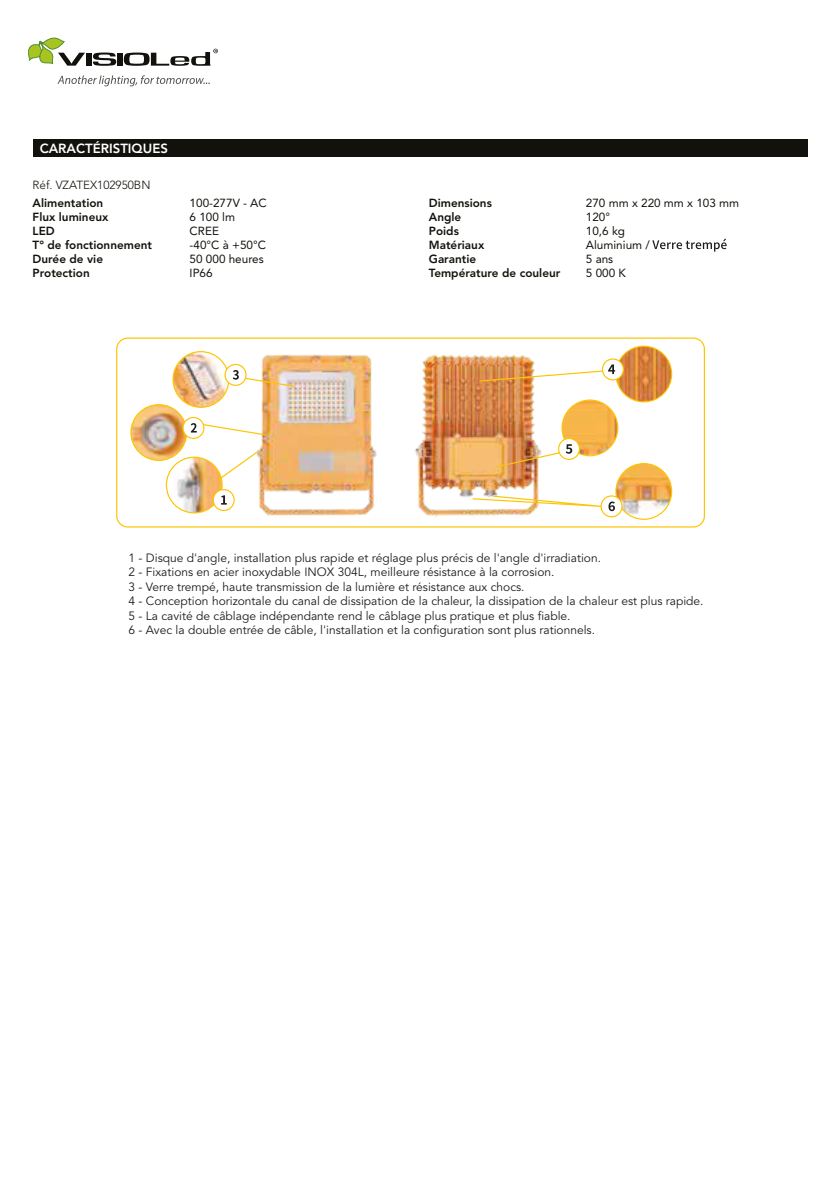
<style>
.page{position:relative;width:840px;height:1191px;background:#fff}
.page>*{position:absolute;margin:0;border:0;box-sizing:border-box;transform-origin:0 0}
.t1{font:800 13.2px "Avenir LT Std";color:#fff}
.t2{font:12px/14.4px "Avenir LT Std";color:#1d1d1b}
.t3{font:800 11.8px/14px "Avenir LT Std";color:#12110b}
.t4{font:11.8px "Avenir LT Std";color:#12110b}
.t5{font:300 11.8px "Avenir LT Std";color:#12110b}
</style>
<div class="page">
<div style="left:33px;top:139px;width:773px;height:18px;background:#12110b"></div>
<svg style="left:652px;top:238px;width:74px;height:14px"></svg>
<img style="left:116px;top:337px;width:588px;height:190px">
<img style="left:472px;top:345px;width:200px;height:175px">
<img style="left:130px;top:351px;width:164px;height:162px">
<div style="left:86px;top:53px;width:6px;height:13px;background:#12110b"></div>
<svg style="left:93px;top:53px;width:23px;height:13px"></svg>
<div style="left:117px;top:53px;width:5px;height:13px;background:#12110b"></div>
<svg style="left:28px;top:38px;width:57px;height:28px"></svg>
<svg style="left:124px;top:49px;width:94px;height:17px"></svg>
<svg style="left:57px;top:75px;width:153px;height:11px"></svg>
<p class="t1" style="left:40px;top:140px;width:130px">CARACTÉRISTIQUES</p>
<p class="t5" style="left:33px;top:178px;width:119px">Réf. VZATEX102950BN</p>
<p class="t3" style="left:33px;top:196px;width:72px">Alimentation</p>
<p class="t4" style="left:189px;top:196px;width:79px">100-277V - AC</p>
<p class="t3" style="left:33px;top:210px;width:77px">Flux lumineux</p>
<p class="t4" style="left:189px;top:210px;width:47px">6 100 lm</p>
<p class="t3" style="left:33px;top:224px;width:24px">LED</p>
<p class="t4" style="left:189px;top:224px;width:31px">CREE</p>
<p class="t3" style="left:33px;top:238px;width:121px">T° de fonctionnement</p>
<p class="t4" style="left:189px;top:238px;width:78px">-40°C à +50°C</p>
<p class="t3" style="left:33px;top:252px;width:72px">Durée de vie</p>
<p class="t4" style="left:189px;top:252px;width:76px">50 000 heures</p>
<p class="t3" style="left:33px;top:266px;width:59px">Protection</p>
<p class="t4" style="left:189px;top:266px;width:25px">IP66</p>
<p class="t3" style="left:428px;top:196px;width:64px">Dimensions</p>
<p class="t4" style="left:585px;top:196px;width:155px">270 mm x 220 mm x 103 mm</p>
<p class="t3" style="left:428px;top:210px;width:34px">Angle</p>
<p class="t4" style="left:585px;top:210px;width:26px">120°</p>
<p class="t3" style="left:428px;top:224px;width:31px">Poids</p>
<p class="t4" style="left:585px;top:224px;width:41px">10,6 kg</p>
<p class="t3" style="left:428px;top:238px;width:57px">Matériaux<br>Garantie</p>
<p class="t4" style="left:585px;top:252px;width:29px">5 ans</p>
<p class="t3" style="left:428px;top:266px;width:133px">Température de couleur</p>
<p class="t4" style="left:585px;top:266px;width:41px">5 000 K</p>
<p class="t2" style="left:128px;top:551px;width:576px">1 - Disque d'angle, installation plus rapide et réglage plus précis de l'angle d'irradiation.<br>2 - Fixations en acier inoxydable INOX 304L, meilleure résistance à la corrosion.<br>3 - Verre trempé, haute transmission de la lumière et résistance aux chocs.<br>4 - Conception horizontale du canal de dissipation de la chaleur, la dissipation de la chaleur est plus rapide.<br>5 - La cavité de câblage indépendante rend le câblage plus pratique et plus fiable.<br>6 - Avec la double entrée de câble, l'installation et la configuration sont plus rationnels.</p>
</div>
